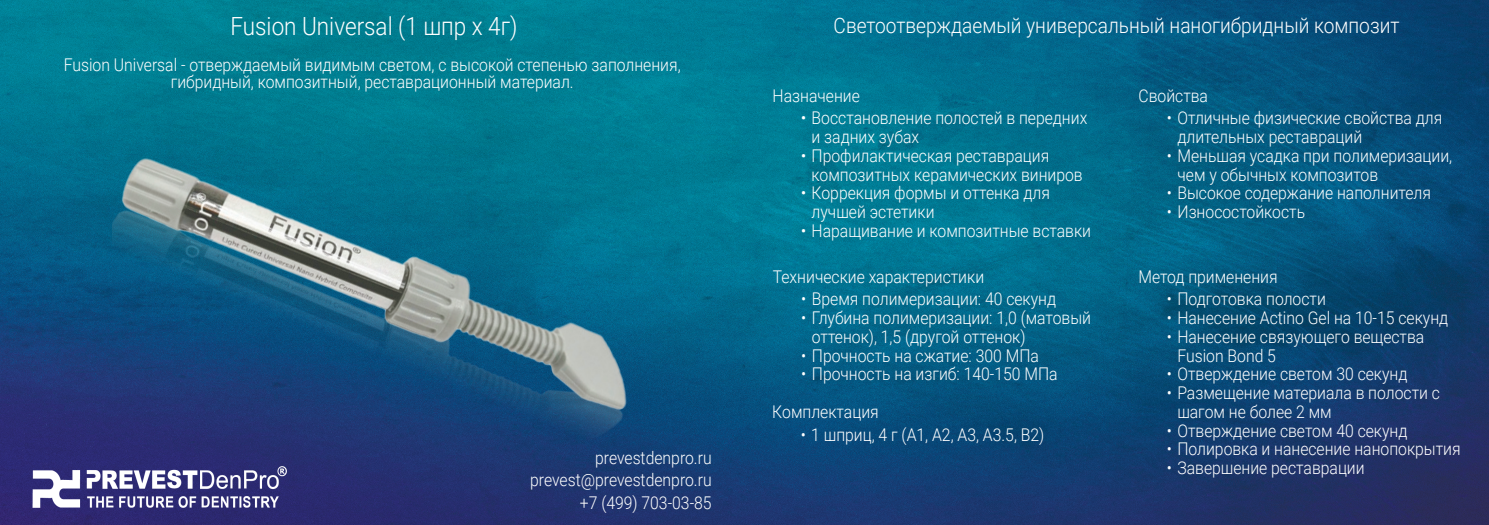
<style>
.page{position:relative;width:1489px;height:525px;background:#fff}
.page>*{position:absolute;margin:0;border:0;box-sizing:border-box;transform-origin:0 0}
.t1{font:300 25px "Roboto";color:#fff;scale:.9 1}
.t2{font:300 21.25px "Roboto";color:#fff;scale:.9 1}
.список1{font:300 17.5px/18.8px "Roboto";color:#fff;scale:.9 1}
.список1-2{font:300 17.5px/18.8px "Roboto";color:#fff}
</style>
<div class="page">
<img style="left:0;top:0;width:1488px;height:524px">
<img style="left:33px;top:465px;width:254px;height:43px">
<img style="left:112px;top:30px;width:534px;height:468px">
<p class="t1" style="left:230px;top:9px;width:320px">Fusion Universal (1 шпр x 4г)</p>
<p class="t2" style="left:833px;top:11px;width:630px">Светоотверждаемый универсальный наногибридный композит</p>
<p class="список1" style="left:64px;top:55px;width:687px;line-height:17.5px;text-align:center">Fusion Universal - отверждаемый видимым светом, с высокой степенью заполнения, гибридный, композитный, реставрационный материал.</p>
<p class="список1" style="left:772px;top:85px;width:98px">Назначение</p>
<p class="список1-2" style="left:811px;top:108px;width:277px;text-indent:-11px">• Восстановление полостей в передних и задних зубах</p>
<p class="список1-2" style="left:811px;top:145px;width:273px;text-indent:-11px">• Профилактическая реставрация композитных керамических виниров</p>
<p class="список1-2" style="left:811px;top:183px;width:240px;text-indent:-11px">• Коррекция формы и оттенка для лучшей эстетики</p>
<p class="список1-2" style="left:801px;top:220px;width:291px">• Наращивание и композитные вставки</p>
<p class="список1" style="left:1138px;top:85px;width:79px">Свойства</p>
<p class="список1" style="left:1177px;top:108px;width:296px;text-indent:-11px">• Отличные физические свойства для длительных реставраций</p>
<p class="список1" style="left:1177px;top:145px;width:307px;text-indent:-11px">• Меньшая усадка при полимеризации, чем у обычных композитов</p>
<p class="список1" style="left:1166px;top:183px;width:295px">• Высокое содержание наполнителя</p>
<p class="список1" style="left:1166px;top:202px;width:155px">• Износостойкость</p>
<p class="список1" style="left:530px;top:445px;width:203px;line-height:22.5px;text-align:right">prevestdenpro.ru prevest@prevestdenpro.ru +7 (499) 703-03-85</p>
<p class="список1" style="left:772px;top:266px;width:236px">Технические характеристики</p>
<p class="список1" style="left:801px;top:289px;width:285px">• Время полимеризации: 40 секунд</p>
<p class="список1" style="left:811px;top:307px;width:312px;text-indent:-11px">• Глубина полимеризации: 1,0 (матовый оттенок), 1,5 (другой оттенок)</p>
<p class="список1" style="left:801px;top:345px;width:266px">• Прочность на сжатие: 300 МПа</p>
<p class="список1" style="left:801px;top:364px;width:286px">• Прочность на изгиб: 140-150 МПа</p>
<p class="список1" style="left:772px;top:401px;width:120px">Комплектация</p>
<p class="список1" style="left:800px;top:424px;width:272px">• 1 шприц, 4 г (A1, A2, A3, A3.5, B2)</p>
<p class="список1" style="left:1138px;top:266px;width:156px">Метод применения</p>
<p class="список1" style="left:1166px;top:289px;width:178px">• Подготовка полости</p>
<p class="список1" style="left:1166px;top:307px;width:314px">• Нанесение Actino Gel на 10-15 секунд</p>
<p class="список1" style="left:1177px;top:326px;width:276px;text-indent:-11px">• Нанесение связующего вещества<br>Fusion Bond 5</p>
<p class="список1" style="left:1166px;top:364px;width:269px">• Отверждение светом 30 секунд</p>
<p class="список1" style="left:1177px;top:382px;width:293px;text-indent:-11px">• Размещение материала в полости с шагом не более 2 мм</p>
<p class="список1" style="left:1166px;top:420px;width:269px">• Отверждение светом 40 секунд</p>
<p class="список1" style="left:1166px;top:439px;width:328px">• Полировка и нанесение нанопокрытия</p>
<p class="список1" style="left:1166px;top:457px;width:221px">• Завершение реставрации</p>
</div>
